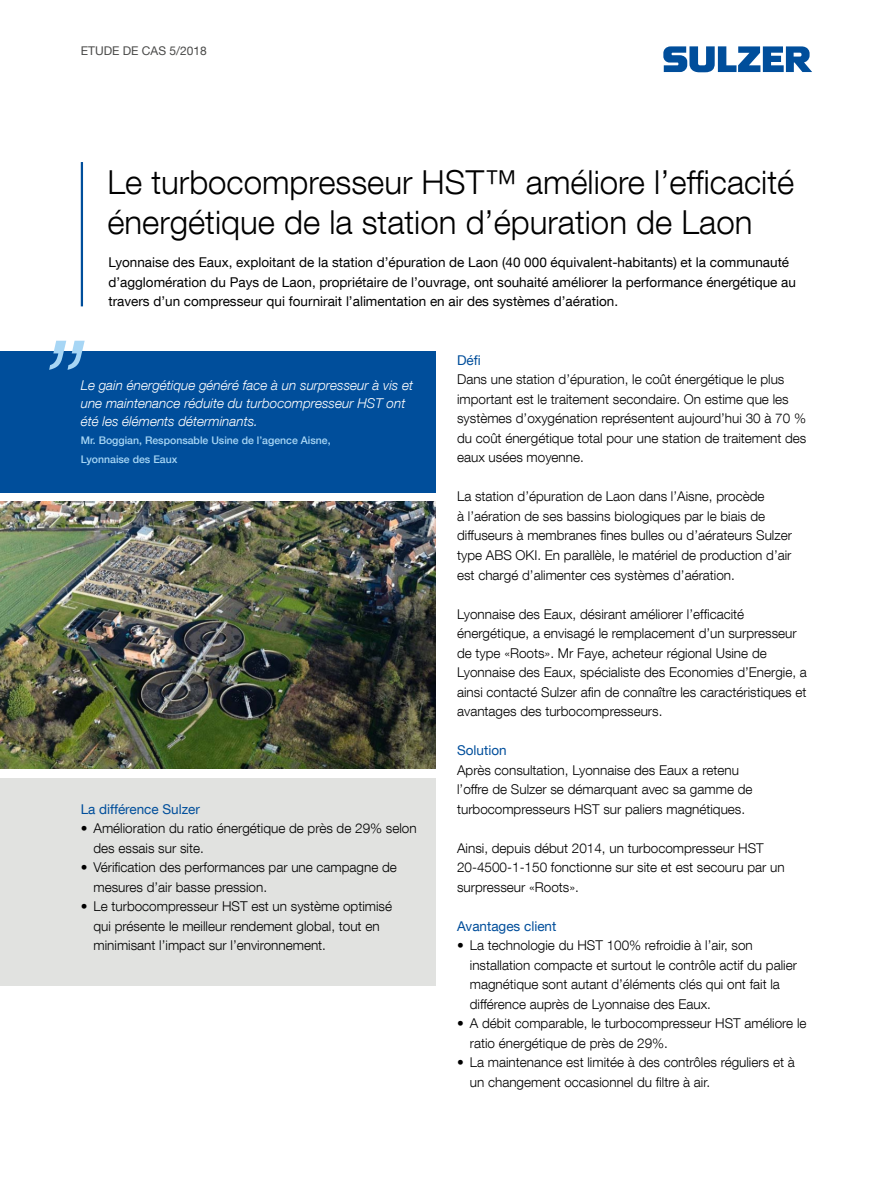
<style>
.page{position:relative;width:893px;height:1191px;background:#fff}
.page>*{position:absolute;margin:0;border:0;box-sizing:border-box;transform-origin:0 0}
.Cover_title{font:300 33px/39.6px "Helvetica Neue LT Com";color:#000}
.Body_text{font:300 13.5px/19.5px "Helvetica Neue LT Com";color:#000}
.Lead_text{font:13.5px/19.5px "Helvetica Neue LT Com";color:#000}
.t1{font:italic 300 13.5px/18px "Helvetica Neue LT Com";color:#fff}
.Subtitle_blue{font:13.5px "Helvetica Neue LT Com";color:#004e9b}
.CASE_STUDY{font:12px "Helvetica Neue LT Com";color:#4a4a49}
.Quoted_person{font:500 10.5px/18px "Helvetica Neue LT Com";color:#a7d6f5}
</style>
<div class="page">
<div style="left:0;top:778px;width:436px;height:207px;background:#e1e2e0"></div>
<hr style="left:81px;top:162px;width:2px;height:144px;background:#004e9b">
<svg style="left:663px;top:46px;width:149px;height:26px"></svg>
<div style="left:0;top:351px;width:436px;height:141px;background:#004e9b"></div>
<svg style="left:49px;top:341px;width:36px;height:29px"></svg>
<img style="left:0;top:502px;width:436px;height:267px">
<p class="CASE_STUDY" style="left:81px;top:43px;width:128px">ETUDE DE CAS 5/2018</p>
<p class="Cover_title" style="left:107px;top:162px;width:688px">Le turbocompresseur HST™ améliore l’efficacité énergétique de la station d’épuration de Laon</p>
<p class="Lead_text" style="left:108px;top:252px;width:689px">Lyonnaise des Eaux, exploitant de la station d’épuration de Laon (40 000 équivalent-habitants) et la communauté d’agglomération du Pays de Laon, propriétaire de l’ouvrage, ont souhaité améliorer la performance énergétique au travers d’un compresseur qui fournirait l’alimentation en air des systèmes d’aération.</p>
<p class="t1" style="left:81px;top:376px;width:334px">Le gain énergétique généré face à un surpresseur à vis et une maintenance réduite du turbocompresseur HST ont été les éléments déterminants.</p>
<p class="Quoted_person" style="left:81px;top:431px;width:251px">Mr. Boggian, Responsable Usine de l’agence Aisne,<br>Lyonnaise des Eaux</p>
<p class="Subtitle_blue" style="left:81px;top:800px;width:121px">La différence Sulzer</p>
<p class="Body_text" style="left:94px;top:818px;width:325px;text-indent:-13px">• Amélioration du ratio énergétique de près de 29% selon des essais sur site.</p>
<p class="Body_text" style="left:94px;top:857px;width:305px;text-indent:-13px">• Vérification des performances par une campagne de mesures d’air basse pression.</p>
<p class="Body_text" style="left:94px;top:896px;width:300px;text-indent:-13px">• Le turbocompresseur HST est un système optimisé qui présente le meilleur rendement global, tout en minimisant l’impact sur l’environnement.</p>
<p class="Subtitle_blue" style="left:457px;top:352px;width:25px">Défi</p>
<p class="Body_text" style="left:457px;top:369px;width:351px">Dans une station d’épuration, le coût énergétique le plus important est le traitement secondaire. On estime que les systèmes d’oxygénation représentent aujourd’hui 30 à 70 % du coût énergétique total pour une station de traitement des eaux usées moyenne.</p>
<p class="Body_text" style="left:457px;top:486px;width:336px">La station d’épuration de Laon dans l’Aisne, procède<br>à l’aération de ses bassins biologiques par le biais de diffuseurs à membranes fines bulles ou d’aérateurs Sulzer type ABS OKI. En parallèle, le matériel de production d’air est chargé d’alimenter ces systèmes d’aération.</p>
<p class="Body_text" style="left:457px;top:603px;width:351px">Lyonnaise des Eaux, désirant améliorer l’efficacité énergétique, a envisagé le remplacement d’un surpresseur de type «Roots». Mr Faye, acheteur régional Usine de Lyonnaise des Eaux, spécialiste des Economies d’Energie, a ainsi contacté Sulzer afin de connaître les caractéristiques et avantages des turbocompresseurs.</p>
<p class="Subtitle_blue" style="left:457px;top:742px;width:51px">Solution</p>
<p class="Body_text" style="left:457px;top:759px;width:297px">Après consultation, Lyonnaise des Eaux a retenu l’offre de Sulzer se démarquant avec sa gamme de turbocompresseurs HST sur paliers magnétiques.</p>
<p class="Body_text" style="left:457px;top:837px;width:329px">Ainsi, depuis début 2014, un turbocompresseur HST<br>20-4500-1-150 fonctionne sur site et est secouru par un surpresseur «Roots».</p>
<p class="Subtitle_blue" style="left:457px;top:917px;width:101px">Avantages client</p>
<p class="Body_text" style="left:470px;top:935px;width:329px;text-indent:-13px">• La technologie du HST 100% refroidie à l’air, son installation compacte et surtout le contrôle actif du palier magnétique sont autant d’éléments clés qui ont fait la différence auprès de Lyonnaise des Eaux.</p>
<p class="Body_text" style="left:470px;top:1013px;width:338px;text-indent:-13px">• A débit comparable, le turbocompresseur HST améliore le ratio énergétique de près de 29%.</p>
<p class="Body_text" style="left:470px;top:1052px;width:326px;text-indent:-13px">• La maintenance est limitée à des contrôles réguliers et à un changement occasionnel du filtre à air.</p>
</div>
